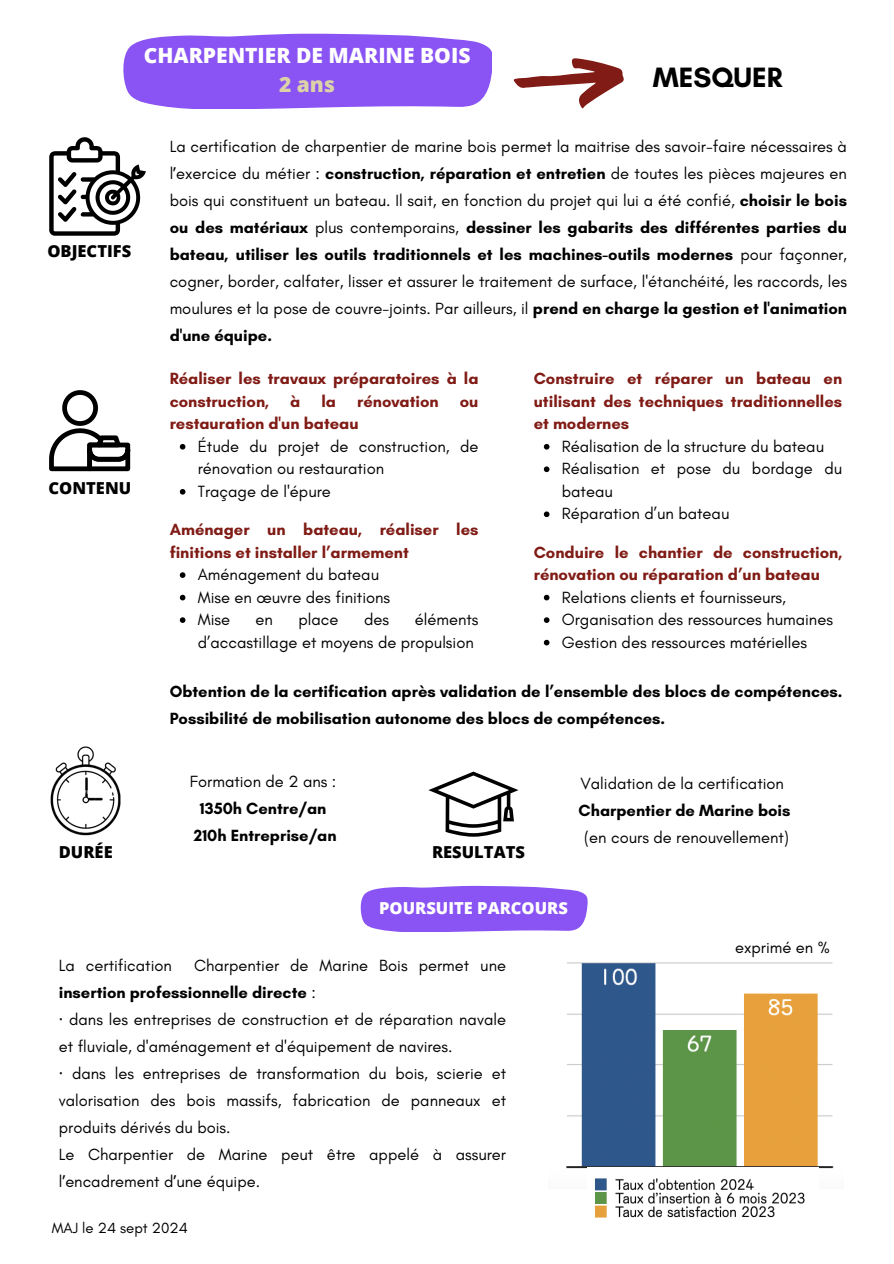
<style>
.page{position:relative;width:894px;height:1264px;background:#fff}
.page>*{position:absolute;margin:0;border:0;box-sizing:border-box;transform-origin:0 0}
.t1{font:700 28.5px "Glacial Indifference";color:#000}
.t2{font:800 21px "Open Sans";color:#fff}
.t3{font:800 21px "Open Sans";color:#dcd2a8}
.t4{font:16.5px/27px "Glacial Indifference";color:#000}
.t5{font:700 16.5px/22.5px "Glacial Indifference";color:#801b15}
.t6{font:700 16.5px/27px "Glacial Indifference";color:#000}
.t7{font:800 16.5px "Open Sans";color:#000}
.t8{font:800 16.5px "Open Sans";color:#fff}
.t9{font:15px "Glacial Indifference";color:#000}
.s1{font-family:"Noto Sans"}
.s2{font-weight:700}
</style>
<div class="page">
<svg style="left:123px;top:33px;width:368px;height:75px;background:#9261f3"></svg>
<svg style="left:49px;top:137px;width:97px;height:99px"></svg>
<svg style="left:49px;top:390px;width:81px;height:81px"></svg>
<img style="left:50px;top:746px;width:71px;height:90px">
<svg style="left:428px;top:771px;width:90px;height:65px"></svg>
<svg style="left:513px;top:58px;width:111px;height:50px"></svg>
<img style="left:566px;top:962px;width:268px;height:207px">
<svg style="left:360px;top:885px;width:227px;height:46px;background:#9362f4"></svg>
<img style="left:587px;top:1167px;width:231px;height:51px">
<svg style="left:180px;top:444px;width:5px;height:5px"></svg>
<svg style="left:180px;top:489px;width:5px;height:5px"></svg>
<svg style="left:543px;top:444px;width:6px;height:5px"></svg>
<svg style="left:543px;top:466px;width:6px;height:6px"></svg>
<svg style="left:543px;top:511px;width:6px;height:6px"></svg>
<svg style="left:180px;top:572px;width:5px;height:6px"></svg>
<svg style="left:180px;top:595px;width:5px;height:5px"></svg>
<svg style="left:180px;top:617px;width:5px;height:6px"></svg>
<svg style="left:543px;top:595px;width:6px;height:5px"></svg>
<svg style="left:543px;top:617px;width:6px;height:6px"></svg>
<svg style="left:543px;top:640px;width:6px;height:5px"></svg>
<p class="t2" style="left:144px;top:40px;width:328px">CHARPENTIER DE MARINE BOIS</p>
<p class="t3" style="left:279px;top:70px;width:58px">2 ans</p>
<h1 class="t1" style="left:652px;top:60px;width:131px">MESQUER</h1>
<p class="t7" style="left:47px;top:239px;width:85px">OBJECTIFS</p>
<p class="t7" style="left:48px;top:476px;width:84px">CONTENU</p>
<p class="t7" style="left:59px;top:840px;width:55px">DURÉE</p>
<p class="t4" style="left:170px;top:133px;width:678px;text-align:justify">La certification de charpentier de marine bois permet la maitrise des savoir-faire nécessaires à l<span class="s1">ʼ</span>exercice du métier : <span class="s2">construction, réparation et entretien</span> de toutes les pièces majeures en bois qui constituent un bateau. Il sait, en fonction du projet qui lui a été confié, <span class="s2">choisir le bois ou des matériaux</span> plus contemporains, <span class="s2">dessiner les gabarits des différentes parties du bateau, utiliser les outils traditionnels et les machines-outils modernes</span> pour façonner, cogner, border, calfater, lisser et assurer le traitement de surface, l'étanchéité, les raccords, les moulures et la pose de couvre-joints. Par ailleurs, il <span class="s2">prend en charge la gestion et l'animation d'une équipe.</span></p>
<p class="t5" style="left:170px;top:367px;width:310px">Réaliser les travaux préparatoires à la construction,</p>
<p class="t5" style="left:290px;top:390px;width:12px">à</p>
<p class="t5" style="left:321px;top:390px;width:16px">la</p>
<p class="t5" style="left:357px;top:390px;width:83px">rénovation</p>
<p class="t5" style="left:459px;top:390px;width:20px">ou</p>
<p class="t5" style="left:170px;top:412px;width:190px">restauration d'un bateau</p>
<p class="t4" style="left:198px;top:435px;width:282px;line-height:22.5px">Étude du projet de construction, de rénovation ou restauration<br>Traçage de l'épure</p>
<p class="t5" style="left:170px;top:518px;width:310px">Aménager un bateau, réaliser les finitions et installer l’armement</p>
<p class="t4" style="left:198px;top:563px;width:194px;line-height:22.5px">Aménagement du bateau<br>Mise en œuvre des finitions<br>Mise</p>
<p class="t4" style="left:198px;top:608px;width:282px;line-height:22.5px;text-align:right">éléments<br>d’accastillage et moyens de propulsion</p>
<p class="t4" style="left:255px;top:606px;width:19px">en</p>
<p class="t4" style="left:298px;top:606px;width:42px">place</p>
<p class="t4" style="left:364px;top:606px;width:27px">des</p>
<p class="t5" style="left:533px;top:367px;width:310px;text-align:justify">Construire et réparer un bateau en utilisant des techniques traditionnelles et modernes</p>
<p class="t4" style="left:561px;top:435px;width:282px;line-height:22.5px">Réalisation de la structure du bateau<br>Réalisation et pose du bordage du bateau<br>Réparation d’un bateau</p>
<p class="t5" style="left:533px;top:540px;width:310px">Conduire le chantier de construction, rénovation ou réparation d’un bateau</p>
<p class="t4" style="left:561px;top:585px;width:272px;line-height:22.5px">Relations clients et fournisseurs,<br>Organisation des ressources humaines<br>Gestion des ressources matérielles</p>
<p class="t6" style="left:170px;top:677px;width:674px">Obtention de la certification après validation de l’ensemble des blocs de compétences.<br>Possibilité de mobilisation autonome des blocs de compétences.</p>
<p class="t4" style="left:190px;top:767px;width:148px">Formation de 2 ans :</p>
<p class="t6" style="left:194px;top:794px;width:144px;text-align:center">1350h Centre/an<br>210h Entreprise/an</p>
<p class="t7" style="left:432px;top:840px;width:94px">RESULTATS</p>
<p class="t4" style="left:580px;top:769px;width:205px">Validation de la certification</p>
<p class="t6" style="left:578px;top:796px;width:213px">Charpentier de Marine bois</p>
<p class="t4" style="left:584px;top:823px;width:206px">(en cours de renouvellement)</p>
<p class="t8" style="left:379px;top:896px;width:190px">POURSUITE PARCOURS</p>
<p class="t4" style="left:59px;top:952px;width:448px;text-indent:135px">Charpentier de Marine Bois permet une <span class="s2">insertion professionnelle directe</span> :<br><span class="s1">·</span> dans les entreprises de construction et de réparation navale et fluviale, d'aménagement et d'équipement de navires.<br><span class="s1">·</span> dans les entreprises de transformation du bois, scierie et valorisation des bois massifs, fabrication de panneaux et produits dérivés du bois.<br>Le Charpentier de Marine peut être appelé à assurer l<span class="s1">ʼ</span>encadrement d<span class="s1">ʼ</span>une équipe.</p>
<p class="t4" style="left:59px;top:952px;width:115px">La certification</p>
<p class="t9" style="left:52px;top:1218px;width:138px">MAJ le 24 sept 2024</p>
<p class="t4" style="left:735px;top:934px;width:96px">exprimé en %</p>
</div>
